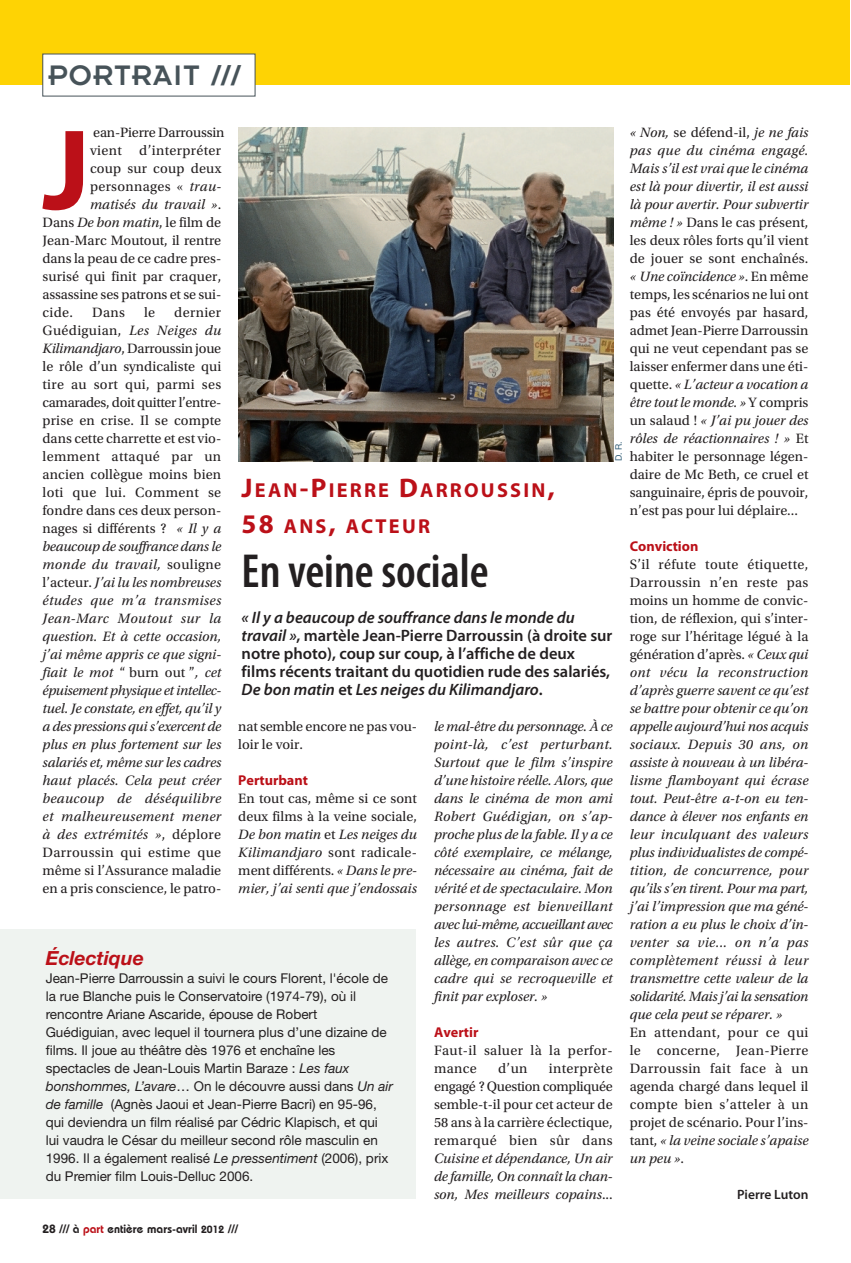
<style>
.page{position:relative;width:851px;height:1263px;background:#fff}
.page>*{position:absolute;margin:0;border:0;box-sizing:border-box;transform-origin:0 0}
.t1{font:700 115.65px "Myriad Pro";color:#bb1018}
.t2{font:600 condensed 48px "Myriad Pro";color:#231f20}
.t3{font:31.05px "Insignia LT Std";letter-spacing:.035em;color:#475359}
.t4{font:700 20.25px/36px "Myriad Pro";letter-spacing:.11em;color:#bb1018}
.t5{font:italic 700 19.5px "Helvetica Neue LT Std";color:#bb1018}
.t6{font:600 16.5px/18px "Myriad Pro";color:#231f20}
.t7{font:italic 14.25px/18px "Utopia Std";color:#231f20;text-align:justify}
.t8{font:14.25px/18px "Utopia Std";color:#231f20;text-align:justify}
.t9{font:14.25px/18px "Utopia Std";letter-spacing:.025em;color:#231f20}
.t10{font:700 14.25px "Myriad Pro";color:#bb1018}
.t11{font:14.25px "Utopia Std";letter-spacing:.02em;color:#231f20}
.t12{font:13.5px/18px "Helvetica Neue LT Std";color:#231f20}
.t13{font:600 13.5px "Myriad Pro";color:#231f20}
.t14{font:600 12px "Bauhaus Std";color:#231f20}
.t15{font:9px "Helvetica Neue LT Std";color:#37627b}
.s1{font-style:italic}
.s2{font-style:normal}
.s3{font-size:27px}
.s4{color:#bb1018}
.s5{font-size:10.5px}
</style>
<div class="page">
<div style="left:0;top:929px;width:415px;height:270px;background:#eff3f0"></div>
<div style="left:0;top:0;width:849px;height:85px;background:#fed304"></div>
<div style="left:43px;top:54px;width:212px;height:42px;background:#fff"></div>
<img style="left:238px;top:128px;width:375px;height:333px">
<h3 class="t3" style="left:48px;top:66px;width:194px">PORTRAIT ///</h3>
<p class="t8" style="left:629px;top:125px;width:180px"><span class="s1">« Non,</span> se défend-il, <span class="s1">je ne fais pas que du cinéma engagé.<br>Mais s’il est vrai que le cinéma est là pour divertir, il est aussi là pour avertir. Pour subvertir même ! »</span> Dans le cas présent, les deux rôles forts qu’il vient de jouer se sont enchaînés. <span class="s1">« Une coïncidence »</span>. En même temps, les scénarios ne lui ont pas été envoyés par hasard, admet Jean-Pierre Darroussin qui ne veut cependant pas se laisser enfermer dans une éti&shy;quette. <span class="s1">« L’acteur a vocation a être tout le monde. »</span> Y compris un salaud ! <span class="s1">« J’ai pu jouer des rôles de réactionnaires ! »</span> Et habiter le personnage légen&shy;daire de Mc Beth, ce cruel et sanguinaire, épris de pouvoir, n’est pas pour lui déplaire...</p>
<p class="t10" style="left:629px;top:541px;width:70px">Conviction</p>
<p class="t7" style="left:629px;top:557px;width:180px"><span class="s2">S’il réfute toute étiquette, Darroussin n’en reste pas moins un homme de convic&shy;tion, de réflexion, qui s’inter&shy;roge sur l’héritage légué à la génération d’après.</span> « Ceux qui ont vécu la reconstruction d’après guerre savent ce qu’est se battre pour obtenir ce qu’on appelle aujourd’hui nos acquis sociaux. Depuis 30 ans, on assiste à nouveau à un libéra&shy;lisme flamboyant qui écrase tout. Peut-être a-t-on eu ten&shy;dance à élever nos enfants en leur inculquant des valeurs plus individualistes de compé&shy;tition, de concurrence, pour qu’ils s’en tirent. Pour ma part, j’ai l’impression que ma géné&shy;ration a eu plus le choix d’in&shy;venter sa vie... on n’a pas complètement réussi à leur transmettre cette valeur de la solidarité. Maisj’ai la sensation que cela peut se réparer. »</p>
<p class="t8" style="left:629px;top:1025px;width:180px">En attendant, pour ce qui le concerne, Jean-Pierre Darroussin fait face à un agenda chargé dans lequel il compte bien s’atteler à un projet de scénario. Pour l’ins&shy;tant, <span class="s1">« la veine sociale s’apaise un peu »</span>.</p>
<p class="t13" style="left:737px;top:1189px;width:73px">Pierre Luton</p>
<h1 class="t1" style="left:43px;top:127px;width:49px">J</h1>
<p class="t8" style="left:93px;top:125px;width:133px">ean-Pierre Darroussin</p>
<p class="t9" style="left:90px;top:143px;width:133px">vient d’interpréter</p>
<p class="t8" style="left:90px;top:161px;width:133px">coup sur coup deux</p>
<p class="t11" style="left:90px;top:181px;width:133px">personnages « <span class="s1">trau-</span></p>
<p class="t7" style="left:90px;top:197px;width:133px">matisés du travail »<span class="s2">.</span></p>
<p class="t8" style="left:43px;top:215px;width:180px">Dans <span class="s1">De bon matin</span>, le film de</p>
<p class="t8" style="left:43px;top:233px;width:180px">Jean-Marc Moutout, il rentre</p>
<p class="t8" style="left:43px;top:251px;width:180px">dans la peau de ce cadre pres-</p>
<p class="t8" style="left:43px;top:269px;width:180px">surisé qui finit par craquer,</p>
<p class="t8" style="left:43px;top:287px;width:180px">assassine ses patrons et se sui-</p>
<p class="t8" style="left:43px;top:305px;width:32px">cide.</p>
<p class="t8" style="left:92px;top:305px;width:34px">Dans</p>
<p class="t8" style="left:144px;top:305px;width:13px">le</p>
<p class="t7" style="left:43px;top:305px;width:180px;text-indent:132px"><span class="s2">dernier Guédiguian,</span> Les Neiges du Kilimandjaro<span class="s2">, Darroussin joue le rôle d’un syndicaliste qui tire au sort qui, parmi ses camarades, doit quitter l’entre&shy;prise en crise. Il se compte dans cette charrette et est vio&shy;lemment attaqué par un ancien collègue moins bien loti que lui. Comment se fondre dans ces deux person&shy;nages si différents ?</span> « Il y a beaucoup de souffrance dans le monde du travail, <span class="s2">souligne l’acteur.</span> J’ai lu les nombreuses études que m’a transmises Jean-Marc Moutout sur la question. Et à cette occasion, j’ai même appris ce que signi&shy;fiait le mot <span class="s2">“ burn out ”</span>, cet épuisement physique et intellec&shy;tuel. Je constate, en effet, qu’il y a des pressions qui s’exercent de plus en plus fortement sur les salariés et, même sur les cadres haut placés. Cela peut créer beaucoup de déséquilibre et malheureusement mener à des extrémités »<span class="s2">, déplore Darroussin qui estime que même si l’Assurance maladie en a pris conscience, le patro-</span></p>
<p class="t15" style="left:615px;top:461px;width:22px;rotate:-90deg">D. R.</p>
<h3 class="t4" style="left:241px;top:474px;width:314px"><span class="s3">J</span>EAN<span class="s3">-P</span>IERRE <span class="s3">D</span>ARROUSSIN<span class="s3">,<br>58</span> ANS<span class="s3">,</span> ACTEUR</h3>
<h2 class="t2" style="left:241px;top:554px;width:249px">En veine sociale</h2>
<p class="t6" style="left:241px;top:610px;width:372px"><span class="s1">« Il y a beaucoup de souffrance dans le monde du travail »</span>, martèle Jean-Pierre Darroussin (à droite sur notre photo), coup sur coup, à l’affiche de deux films récents traitant du quotidien rude des salariés, <span class="s1">De bon matin</span> et <span class="s1">Les neiges du Kilimandjaro</span>.</p>
<p class="t7" style="left:434px;top:719px;width:180px">le mal-être du personnage. À ce point-là, c’est perturbant.<br>Surtout que le film s’inspire d’une histoire réelle. Alors, que dans le cinéma de mon ami Robert Guédigjan, on s’ap&shy;proche plus de la fable. Il y a ce côté exemplaire, ce mélange, nécessaire au cinéma, fait de vérité et de spectaculaire. Mon personnage est bienveillant avec lui-même, accueillant avec les autres. C’est sûr que ça allège, en comparaison avec ce cadre qui se recroqueville et finit par exploser. »</p>
<p class="t10" style="left:434px;top:1027px;width:46px">Avertir</p>
<p class="t9" style="left:434px;top:1043px;width:180px">Faut-il saluer là la perfor&shy;mance</p>
<p class="t8" style="left:238px;top:719px;width:180px">nat semble encore ne pas vou&shy;loir le voir.</p>
<p class="t10" style="left:238px;top:775px;width:71px">Perturbant</p>
<p class="t8" style="left:238px;top:791px;width:180px">En tout cas, même si ce sont deux films à la veine sociale, <span class="s1">De bon matin</span> et <span class="s1">Les neiges du Kilimandjaro</span> sont radicale&shy;ment différents. <span class="s1">« Dans le pre&shy;mier, j’ai senti que j’endossais</span></p>
<h3 class="t5" style="left:46px;top:951px;width:100px">Éclectique</h3>
<p class="t12" style="left:46px;top:971px;width:349px">Jean-Pierre Darroussin a suivi le cours Florent, l'école de la rue Blanche puis le Conservatoire (1974-79), où il rencontre Ariane Ascaride, épouse de Robert Guédiguian, avec lequel il tournera plus d’une dizaine de films. Il joue au théâtre dès 1976 et enchaîne les spectacles de Jean-Louis Martin Baraze : <span class="s1">Les faux bonshommes, L’avare</span>… On le découvre aussi dans <span class="s1">Un air de famille</span> (Agnès Jaoui et Jean-Pierre Bacri) en 95-96, qui deviendra un film réalisé par Cédric Klapisch, et qui lui vaudra le César du meilleur second rôle masculin en 1996. Il a également realisé <span class="s1">Le pressentiment</span> (2006), prix du Premier film Louis-Delluc 2006.</p>
<p class="t8" style="left:498px;top:1061px;width:31px">d’un</p>
<p class="t8" style="left:434px;top:1061px;width:180px;text-indent:115px">interprète engagé ? Question compliquée semble-t-il pour cet acteur de 58 ans à la carrière éclectique, remarqué bien sûr dans</p>
<p class="t7" style="left:434px;top:1151px;width:180px">Cuisine et dépendance, Un air de famille, On connaît la chan&shy;son, Mes meilleurs copains<span class="s2">...</span></p>
<p class="t14" style="left:43px;top:1225px;width:197px">28 /// à <span class="s4">part</span> entière mars-avril <span class="s5">2012</span> ///</p>
</div>
